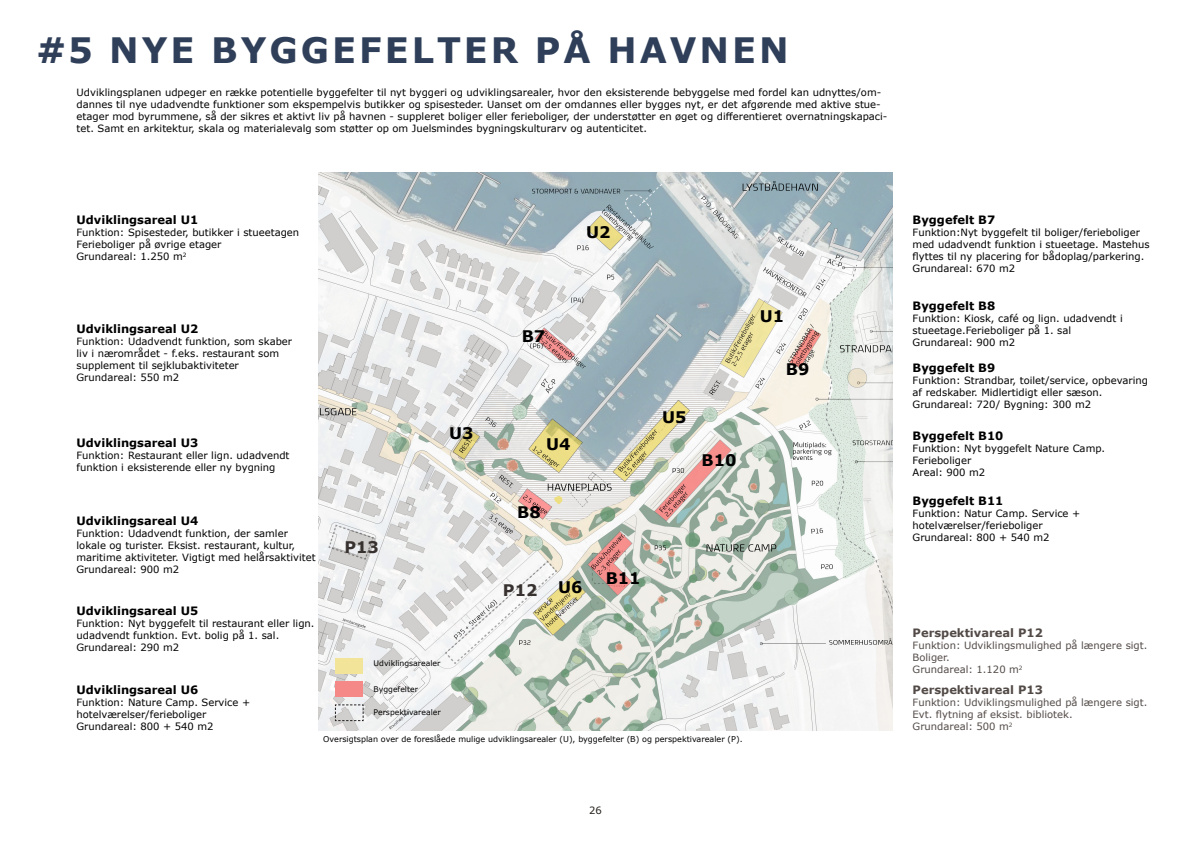
<style>
.page{position:relative;width:1191px;height:842px;background:#fff}
.page>*{position:absolute;margin:0;border:0;box-sizing:border-box;transform-origin:0 0}
.t1{font:700 35px "Verdana";letter-spacing:.085em;color:#2f3f59}
.t2{font:700 16px "Verdana";color:#000}
.t3{font:700 16px "Verdana";color:#37312f}
.t4{font:700 11.5px "Verdana";color:#000}
.t5{font:700 11.5px "Verdana";color:#524a47}
.t6{font:10px/12px "Verdana";color:#000}
.t7{font:10px/12px "Verdana";color:#524a47}
.t8{font:10px "Verdana";color:#221d1a}
.t9{font:8px "Verdana";color:#000}
.t10{font:7.7px "Verdana";color:#000}
</style>
<div class="page">
<img style="left:319px;top:172px;width:574px;height:558px">
<div style="left:335px;top:658px;width:28px;height:15px;background:#f2e59a"></div>
<div style="left:335px;top:681px;width:28px;height:16px;background:#f48987"></div>
<svg style="left:335px;top:704px;width:29px;height:17px"></svg>
<svg style="left:554px;top:496px;width:8px;height:8px"></svg>
<p class="t1" style="left:36px;top:25px;width:754px">#5 NYE BYGGEFELTER PÅ HAVNEN</p>
<p class="t6" style="left:77px;top:86px;width:812px">Udviklingsplanen udpeger en række potentielle byggefelter til nyt byggeri og udviklingsarealer, hvor den eksisterende bebyggelse med fordel kan udnyttes/om&shy;dannes til nye udadvendte funktioner som ekspempelvis butikker og spisesteder. Uanset om der omdannes eller bygges nyt, er det afgørende med aktive stue&shy;etager mod byrummene, så der sikres et aktivt liv på havnen - suppleret boliger eller ferieboliger, der understøtter en øget og differentieret overnatningskapaci&shy;tet. Samt en arkitektur, skala og materialevalg som støtter op om Juelsmindes bygningskulturarv og autenticitet.</p>
<p class="t4" style="left:77px;top:212px;width:123px">Udviklingsareal U1</p>
<p class="t6" style="left:77px;top:227px;width:224px">Funktion: Spisesteder, butikker i stueetagen</p>
<p class="t6" style="left:77px;top:239px;width:146px">Ferieboliger på øvrige etager</p>
<p class="t6" style="left:77px;top:251px;width:111px">Grundareal: 1.250 m<sup>2</sup></p>
<p class="t2" style="left:586px;top:220px;width:26px">U2</p>
<p class="t4" style="left:77px;top:320px;width:123px">Udviklingsareal U2</p>
<p class="t6" style="left:77px;top:335px;width:217px">Funktion: Udadvendt funktion, som skaber liv i nærområdet - f.eks. restaurant som supplement til sejklubaktiviteter</p>
<p class="t6" style="left:77px;top:371px;width:104px">Grundareal: 550 m2</p>
<p class="t4" style="left:77px;top:435px;width:123px">Udviklingsareal U3</p>
<p class="t6" style="left:77px;top:449px;width:214px">Funktion: Restaurant eller lign. udadvendt funktion i eksisterende eller ny bygning</p>
<p class="t2" style="left:449px;top:422px;width:26px">U3</p>
<p class="t2" style="left:522px;top:325px;width:25px">B7</p>
<p class="t2" style="left:546px;top:433px;width:26px">U4</p>
<p class="t2" style="left:662px;top:406px;width:26px">U5</p>
<p class="t2" style="left:701px;top:449px;width:36px">B10</p>
<p class="t4" style="left:77px;top:513px;width:123px">Udviklingsareal U4</p>
<p class="t6" style="left:77px;top:527px;width:240px">Funktion: Udadvendt funktion, der samler lokale og turister. Eksist. restaurant, kultur, maritime aktiviteter. Vigtigt med helårsaktivitet</p>
<p class="t6" style="left:77px;top:563px;width:104px">Grundareal: 900 m2</p>
<p class="t4" style="left:77px;top:602px;width:123px">Udviklingsareal U5</p>
<p class="t6" style="left:77px;top:617px;width:239px">Funktion: Nyt byggefelt til restaurant eller lign. udadvendt funktion. Evt. bolig på 1. sal.</p>
<p class="t6" style="left:77px;top:641px;width:104px">Grundareal: 290 m2</p>
<p class="t4" style="left:77px;top:682px;width:123px">Udviklingsareal U6</p>
<p class="t6" style="left:77px;top:696px;width:175px">Funktion: Nature Camp. Service + hotelværelser/ferieboliger</p>
<p class="t6" style="left:77px;top:720px;width:138px">Grundareal: 800 + 540 m2</p>
<p class="t3" style="left:344px;top:536px;width:36px">P13</p>
<p class="t10" style="left:373px;top:658px;width:68px">Udviklingsarealer</p>
<p class="t10" style="left:373px;top:684px;width:46px">Byggefelter</p>
<p class="t10" style="left:373px;top:707px;width:69px">Perspektivarealer</p>
<p class="t2" style="left:517px;top:501px;width:25px">B8</p>
<p class="t3" style="left:503px;top:579px;width:36px">P12</p>
<p class="t2" style="left:558px;top:575px;width:26px">U6</p>
<p class="t2" style="left:606px;top:566px;width:36px">B11</p>
<p class="t9" style="left:323px;top:734px;width:421px">Oversigtsplan over de foreslåede mulige udviklingsarealer (U), byggefelter (B) og perspektivarealer (P).</p>
<p class="t2" style="left:760px;top:304px;width:26px">U1</p>
<p class="t2" style="left:786px;top:358px;width:25px">B9</p>
<p class="t8" style="left:589px;top:803px;width:14px">26</p>
<p class="t4" style="left:912px;top:212px;width:84px">Byggefelt B7</p>
<p class="t6" style="left:912px;top:227px;width:239px">Funktion:Nyt byggefelt til boliger/ferieboliger med udadvendt funktion i stueetage. Mastehus flyttes til ny placering for bådoplag/parkering.</p>
<p class="t6" style="left:912px;top:263px;width:104px">Grundareal: 670 m2</p>
<p class="t4" style="left:912px;top:298px;width:84px">Byggefelt B8</p>
<p class="t6" style="left:912px;top:312px;width:212px">Funktion: Kiosk, café og lign. udadvendt i stueetage.Ferieboliger på 1. sal</p>
<p class="t6" style="left:912px;top:336px;width:104px">Grundareal: 900 m2</p>
<p class="t4" style="left:912px;top:359px;width:84px">Byggefelt B9</p>
<p class="t6" style="left:912px;top:374px;width:237px">Funktion: Strandbar, toilet/service, opbevaring af redskaber. Midlertidigt eller sæson.</p>
<p class="t6" style="left:912px;top:398px;width:180px">Grundareal: 720/ Bygning: 300 m2</p>
<p class="t4" style="left:912px;top:428px;width:92px">Byggefelt B10</p>
<p class="t6" style="left:912px;top:443px;width:194px">Funktion: Nyt byggefelt Nature Camp.<br>Ferieboliger</p>
<p class="t6" style="left:912px;top:467px;width:74px">Areal: 900 m2</p>
<p class="t4" style="left:912px;top:492px;width:92px">Byggefelt B11</p>
<p class="t6" style="left:912px;top:507px;width:169px">Funktion: Natur Camp. Service + hotelværelser/ferieboliger</p>
<p class="t6" style="left:912px;top:531px;width:138px">Grundareal: 800 + 540 m2</p>
<p class="t5" style="left:912px;top:624px;width:132px">Perspektivareal P12</p>
<p class="t7" style="left:912px;top:639px;width:236px">Funktion: Udviklingsmulighed på længere sigt.<br>Boliger.</p>
<p class="t7" style="left:912px;top:663px;width:111px">Grundareal: 1.120 m<sup>2</sup></p>
<p class="t5" style="left:912px;top:682px;width:132px">Perspektivareal P13</p>
<p class="t7" style="left:912px;top:696px;width:236px">Funktion: Udviklingsmulighed på længere sigt.<br>Evt. flytning af eksist. bibliotek.</p>
<p class="t7" style="left:912px;top:720px;width:101px">Grundareal: 500 m<sup>2</sup></p>
</div>
